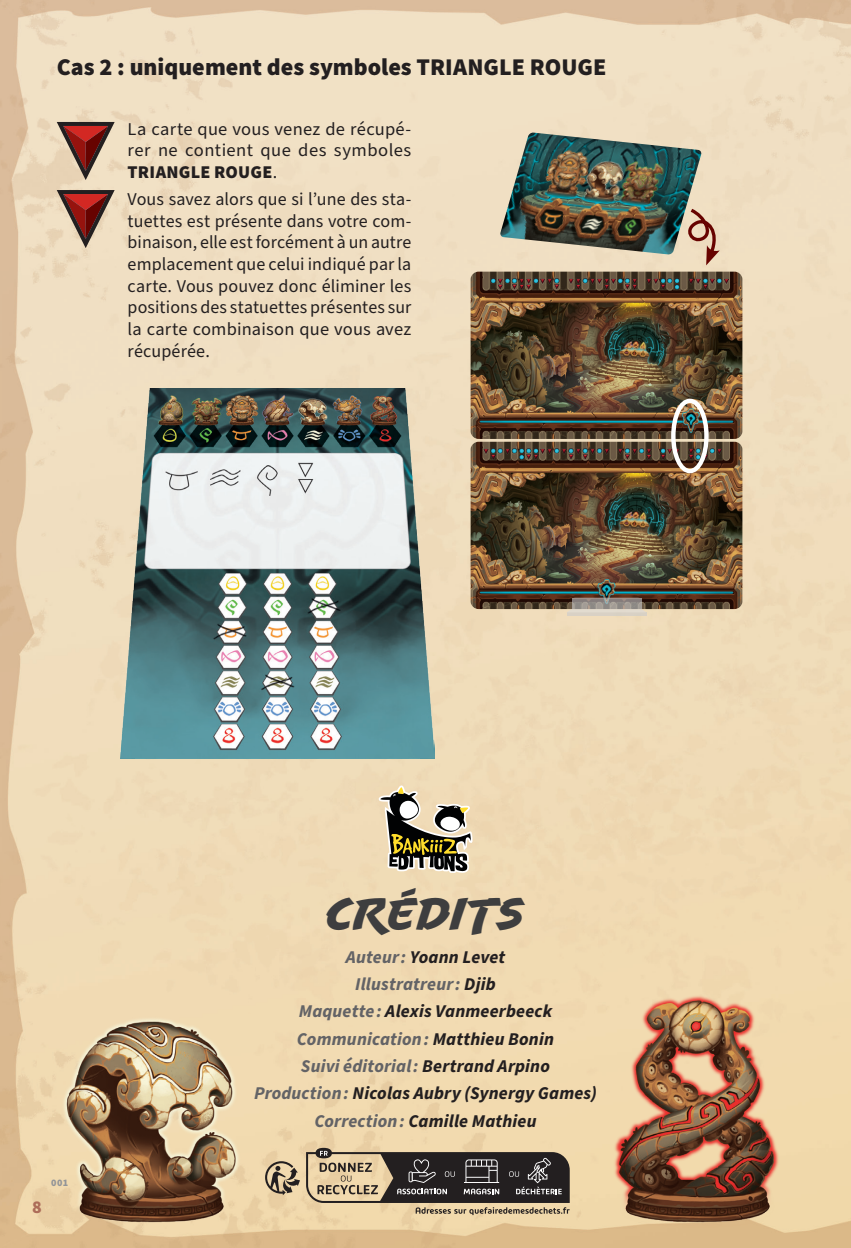
<style>
.page{position:relative;width:851px;height:1248px;background:#fff}
.page>*{position:absolute;margin:0;border:0;box-sizing:border-box;transform-origin:0 0}
.t1{font:46px "Uppercut Angle";letter-spacing:.01em;color:#3e3e3f}
.t2{font:900 24px "Source Sans Pro";color:#231f20}
.t3{font:18px/21.6px "Source Sans Pro";letter-spacing:.01em;color:#231f20;text-align:justify}
.t4{font:italic 700 18px/27.2px "Source Sans Pro";letter-spacing:.01em;color:#231f20;text-align:center}
.t5{font:900 18px "Source Sans Pro";color:#ad6d59}
.t6{font:900 10px "Source Sans Pro";color:#939598}
.s1{font-weight:900}
.s2{color:#636366}
</style>
<div class="page">
<img style="left:0;top:0;width:850px;height:1247px">
<svg style="left:291px;top:1161px;width:9px;height:34px"></svg>
<svg style="left:306px;top:1147px;width:254px;height:67px;background:#807463"></svg>
<svg style="left:378px;top:785px;width:94px;height:87px;background:#9e947b"></svg>
<svg style="left:57px;top:122px;width:58px;height:58px;background:#ac7b6c"></svg>
<svg style="left:57px;top:190px;width:58px;height:58px;background:#ad7c6d"></svg>
<img style="left:470px;top:441px;width:272px;height:168px">
<img style="left:470px;top:271px;width:272px;height:168px">
<img style="left:500px;top:133px;width:201px;height:122px">
<hr style="left:566px;top:612px;width:80px;height:3px;background:#c9cacc">
<svg style="left:566px;top:609px;width:80px;height:3px"></svg>
<svg style="left:571px;top:598px;width:70px;height:11px"></svg>
<svg style="left:571px;top:597px;width:70px;height:1px"></svg>
<div style="left:671px;top:398px;width:37px;height:75px;border:4px solid #fff;border-radius:50%"></div>
<svg style="left:682px;top:206px;width:38px;height:59px;background:#d1b099"></svg>
<img style="left:121px;top:388px;width:313px;height:370px">
<img style="left:560px;top:950px;width:276px;height:297px">
<img style="left:15px;top:950px;width:276px;height:297px">
<h2 class="t2" style="left:57px;top:50px;width:551px">Cas 2 : uniquement des symboles TRIANGLE ROUGE</h2>
<p class="t3" style="left:128px;top:118px;width:285px">La carte que vous venez de récupé&shy;rer ne contient que des symboles <span class="s1">TRIANGLE ROUGE</span>.</p>
<p class="t3" style="left:128px;top:189px;width:285px">Vous savez alors que si l’une des sta&shy;tuettes est présente dans votre com&shy;binaison, elle est forcément à un autre emplacement que celui indiqué par la carte. Vous pouvez donc éliminer les positions des statuettes présentes sur la carte combinaison que vous avez récupérée.</p>
<p class="t5" style="left:32px;top:1194px;width:11px">8</p>
<p class="t6" style="left:51px;top:1175px;width:18px">001</p>
<h1 class="t1" style="left:326px;top:887px;width:200px">Crédits</h1>
<p class="t4" style="left:254px;top:943px;width:344px"><span class="s2">Auteur :</span> Yoann Levet<br><span class="s2">Illustratreur :</span> Djib<br><span class="s2">Maquette :</span> Alexis Vanmeerbeeck<br><span class="s2">Communication :</span> Matthieu Bonin<br><span class="s2">Suivi éditorial :</span> Bertrand Arpino<br><span class="s2">Production :</span> Nicolas Aubry (Synergy Games)<br><span class="s2">Correction :</span> Camille Mathieu</p>
</div>
